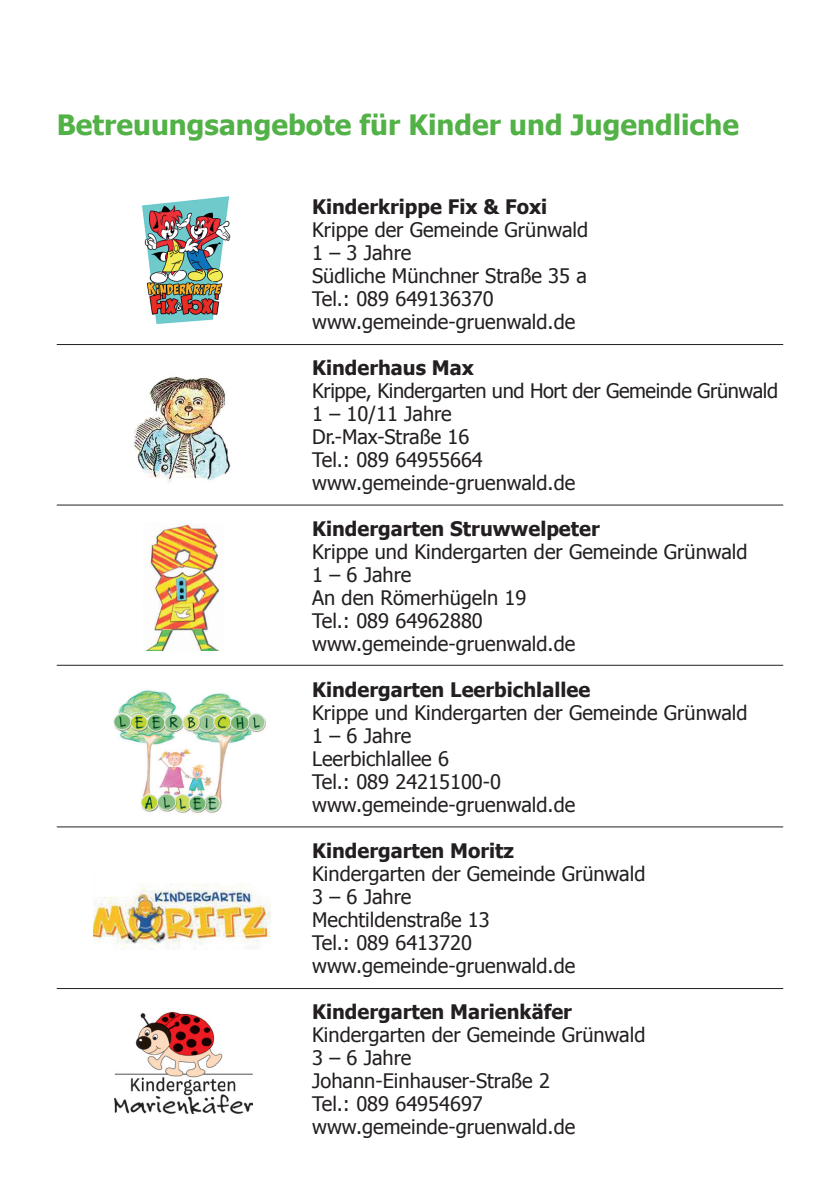
<style>
.page{position:relative;width:840px;height:1191px;background:#fff}
.page>*{position:absolute;margin:0;border:0;box-sizing:border-box;transform-origin:0 0}
.t1{font:700 28px "Tahoma";color:#52b147}
.t2{font:20px/23px "Tahoma";color:#231f20}
.t3{font:700 20px "Tahoma";color:#231f20}
</style>
<div class="page">
<img style="left:142px;top:196px;width:89px;height:128px">
<img style="left:133px;top:376px;width:98px;height:107px">
<hr style="left:57px;top:344px;width:725px;height:1px;background:#231f20">
<hr style="left:57px;top:505px;width:725px;height:1px;background:#231f20">
<hr style="left:57px;top:665px;width:725px;height:1px;background:#231f20">
<hr style="left:57px;top:826px;width:725px;height:1px;background:#231f20">
<hr style="left:57px;top:988px;width:725px;height:1px;background:#231f20">
<img style="left:94px;top:883px;width:176px;height:66px">
<img style="left:147px;top:523px;width:73px;height:127px">
<img style="left:113px;top:690px;width:153px;height:123px">
<img style="left:114px;top:1012px;width:138px;height:101px">
<h1 class="t1" style="left:57px;top:105px;width:683px">Betreuungsangebote für Kinder und Jugendliche</h1>
<p class="t3" style="left:312px;top:192px;width:236px">Kinderkrippe Fix &amp; Foxi</p>
<p class="t2" style="left:312px;top:217px;width:277px">Krippe der Gemeinde Grünwald<br>1 – 3 Jahre<br>Südliche Münchner Straße 35 a<br>Tel.: 089 649136370 www.gemeinde-gruenwald.de</p>
<p class="t3" style="left:312px;top:353px;width:163px">Kinderhaus Max</p>
<p class="t2" style="left:312px;top:378px;width:467px">Krippe, Kindergarten und Hort der Gemeinde Grünwald<br>1 – 10/11 Jahre<br>Dr.-Max-Straße 16<br>Tel.: 089 64955664<br>www.gemeinde-gruenwald.de</p>
<p class="t3" style="left:312px;top:514px;width:289px">Kindergarten Struwwelpeter</p>
<p class="t2" style="left:312px;top:539px;width:436px">Krippe und Kindergarten der Gemeinde Grünwald<br>1 – 6 Jahre<br>An den Römerhügeln 19<br>Tel.: 089 64962880 www.gemeinde-gruenwald.de</p>
<p class="t3" style="left:312px;top:675px;width:279px">Kindergarten Leerbichlallee</p>
<p class="t2" style="left:312px;top:700px;width:436px">Krippe und Kindergarten der Gemeinde Grünwald<br>1 – 6 Jahre<br>Leerbichlallee 6<br>Tel.: 089 24215100-0 www.gemeinde-gruenwald.de</p>
<p class="t3" style="left:312px;top:836px;width:203px">Kindergarten Moritz</p>
<p class="t2" style="left:312px;top:861px;width:334px">Kindergarten der Gemeinde Grünwald<br>3 – 6 Jahre<br>Mechtildenstraße 13<br>Tel.: 089 6413720 www.gemeinde-gruenwald.de</p>
<p class="t3" style="left:312px;top:997px;width:261px">Kindergarten Marienkäfer</p>
<p class="t2" style="left:312px;top:1022px;width:334px">Kindergarten der Gemeinde Grünwald<br>3 – 6 Jahre<br>Johann-Einhauser-Straße 2<br>Tel.: 089 64954697 www.gemeinde-gruenwald.de</p>
</div>
